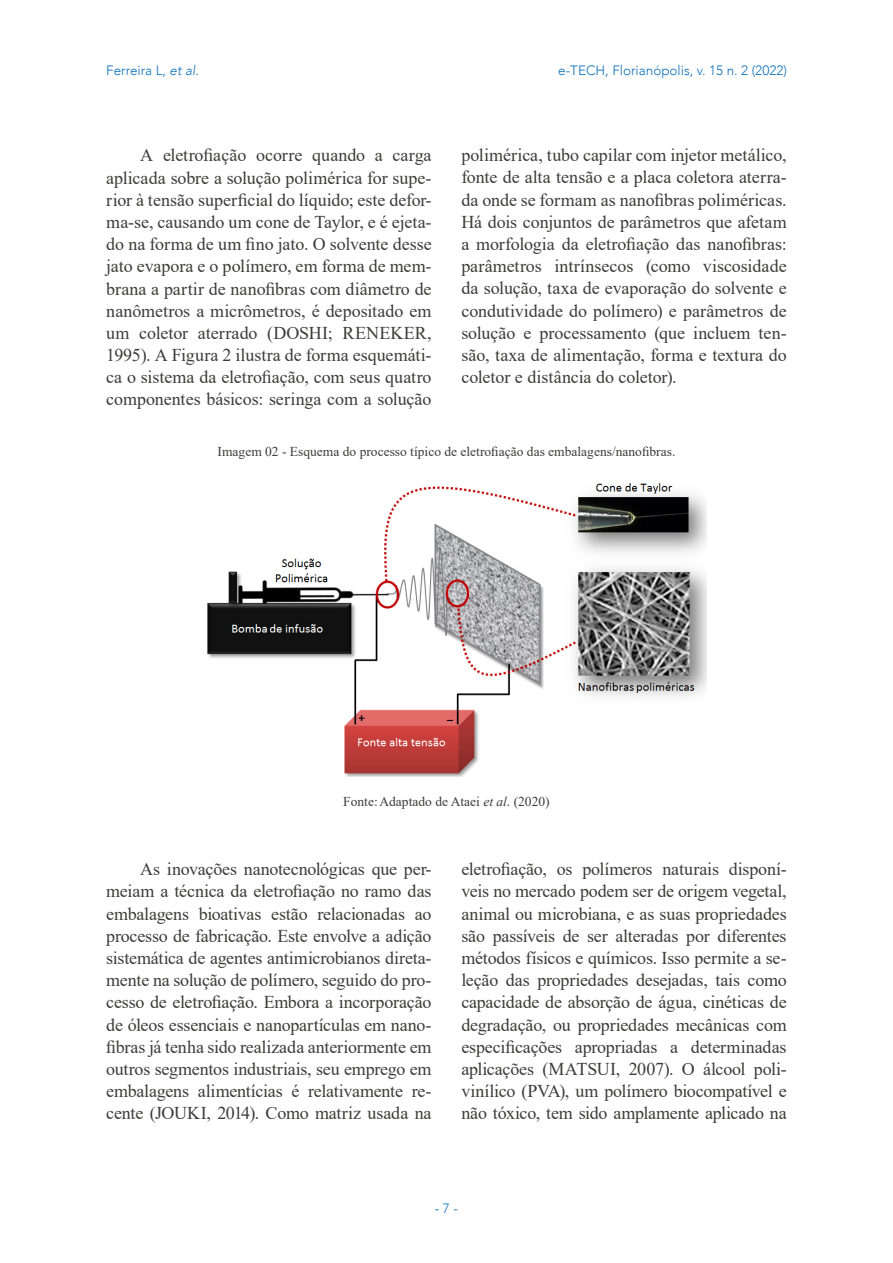
<style>
.page{position:relative;width:893px;height:1263px;background:#fff}
.page>*{position:absolute;margin:0;border:0;box-sizing:border-box;transform-origin:0 0}
.t1{font:18px/22.2px "Times New Roman";letter-spacing:-.005em;color:#3c3c3b;text-align:justify}
.t2{font:13.5px "Times New Roman";color:#3c3c3b}
.t3{font:300 13.5px "Avenir";color:#1072b9}
.s1{font-style:italic}
</style>
<div class="page">
<img style="left:207px;top:483px;width:499px;height:293px">
<p class="t3" style="left:106px;top:63px;width:94px">Ferreira L, <span class="s1">et al.</span></p>
<p class="t3" style="left:558px;top:63px;width:230px">e-TECH, Florianópolis, v. 15 n. 2 (2022)</p>
<p class="t1" style="left:106px;top:144px;width:327px;text-indent:34px">A eletrofiação ocorre quando a carga aplicada sobre a solução polimérica for supe&shy;rior à tensão superficial do líquido; este defor&shy;ma-se, causando um cone de Taylor, e é ejeta&shy;do na forma de um fino jato. O solvente desse jato evapora e o polímero, em forma de mem&shy;brana a partir de nanofibras com diâmetro de nanômetros a micrômetros, é depositado em um coletor aterrado (DOSHI; RENEKER, 1995). A Figura 2 ilustra de forma esquemáti&shy;ca o sistema da eletrofiação, com seus quatro componentes básicos: seringa com a solução</p>
<p class="t1" style="left:461px;top:144px;width:327px">polimérica, tubo capilar com injetor metálico, fonte de alta tensão e a placa coletora aterra&shy;da onde se formam as nanofibras poliméricas.<br>Há dois conjuntos de parâmetros que afetam a morfologia da eletrofiação das nanofibras: parâmetros intrínsecos (como viscosidade da solução, taxa de evaporação do solvente e condutividade do polímero) e parâmetros de solução e processamento (que incluem ten&shy;são, taxa de alimentação, forma e textura do coletor e distância do coletor).</p>
<p class="t2" style="left:218px;top:442px;width:459px">Imagem 02 - Esquema do processo típico de eletrofiação das embalagens/nanofibras.</p>
<p class="t2" style="left:343px;top:792px;width:208px">Fonte:Adaptado de Ataei <span class="s1">et al</span>. (2020)</p>
<p class="t1" style="left:106px;top:857px;width:327px;text-indent:34px">As inovações nanotecnológicas que per&shy;meiam a técnica da eletrofiação no ramo das embalagens bioativas estão relacionadas ao processo de fabricação. Este envolve a adição sistemática de agentes antimicrobianos direta&shy;mente na solução de polímero, seguido do pro&shy;cesso de eletrofiação. Embora a incorporação de óleos essenciais e nanopartículas em nano&shy;fibras já tenha sido realizada anteriormente em outros segmentos industriais, seu emprego em embalagens alimentícias é relativamente re&shy;cente (JOUKI, 2014). Como matriz usada na</p>
<p class="t1" style="left:461px;top:857px;width:327px">eletrofiação, os polímeros naturais disponí&shy;veis no mercado podem ser de origem vegetal, animal ou microbiana, e as suas propriedades são passíveis de ser alteradas por diferentes métodos físicos e químicos. Isso permite a se&shy;leção das propriedades desejadas, tais como capacidade de absorção de água, cinéticas de degradação, ou propriedades mecânicas com especificações apropriadas a determinadas aplicações (MATSUI, 2007). O álcool poli&shy;vinílico (PVA), um polímero biocompatível e não tóxico, tem sido amplamente aplicado na</p>
<p class="t3" style="left:435px;top:1201px;width:25px">- 7 -</p>
</div>
